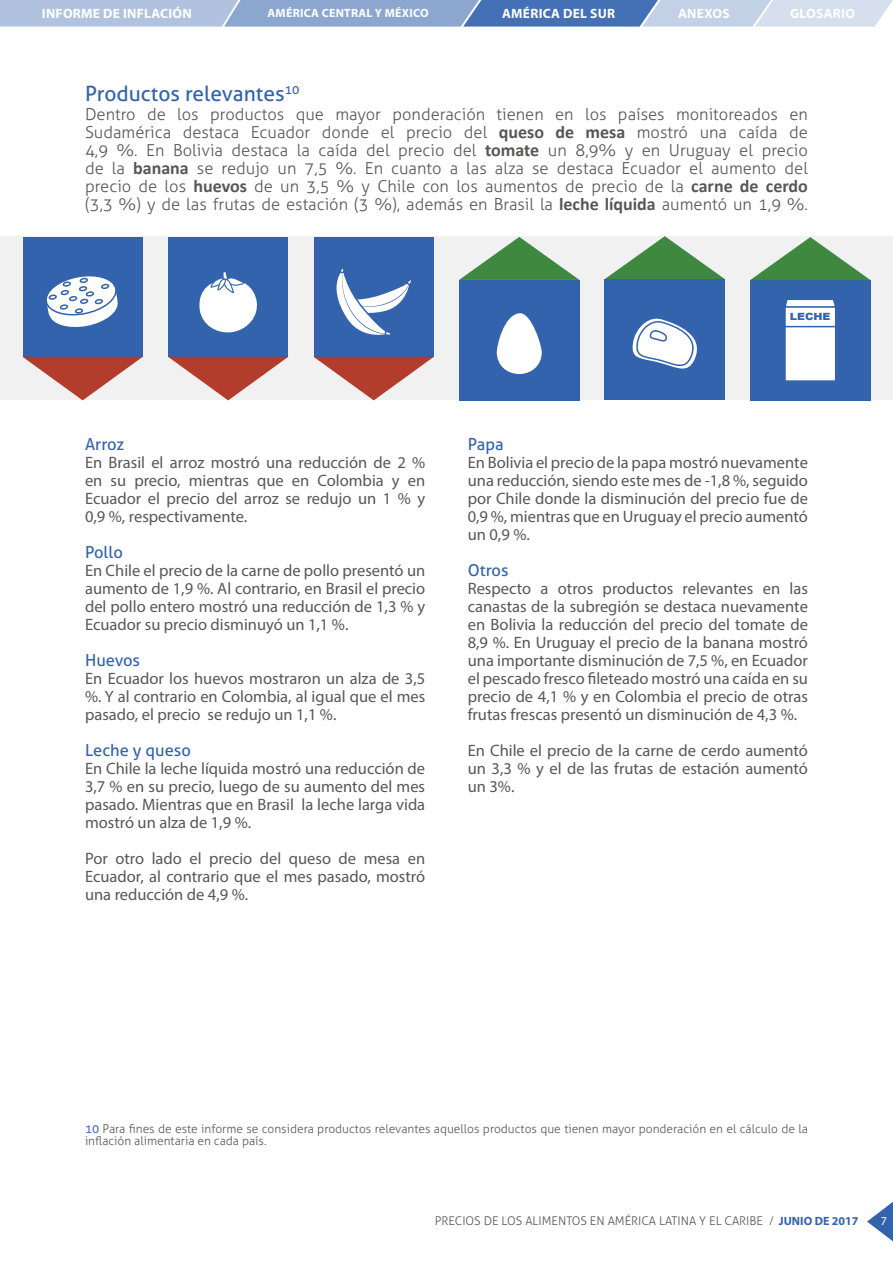
<style>
.page{position:relative;width:893px;height:1263px;background:#fff}
.page>*{position:absolute;margin:0;border:0;box-sizing:border-box;transform-origin:0 0}
.t1{font:21px "Aller";color:#3363ac}
.t2{font:16.5px/18px "Myriad Pro";color:#575756;text-align:justify}
.t3{font:300 16.5px/18px "Aller";color:#575756;text-align:justify}
.t4{font:16.5px "Aller";color:#3363ac}
.t5{font:700 13.5px "Myriad Pro";letter-spacing:.02em;color:#fff}
.t6{font:300 12px/12px "Aller";color:#575756}
.t7{font:700 12px "Myriad Pro";letter-spacing:.02em;color:#fff}
.t8{font:12px "Myriad Pro";color:#fff}
.t9{font:900 9.9px "Arial";color:#3363ac;scale:1.1 1}
.s1{font-family:"Calibri";font-weight:700;font-size:18px}
.s2{font-weight:400;color:#4470b6}
.s3{font-family:"Myriad Pro";font-weight:700;color:#3363ac}
</style>
<div class="page">
<svg style="left:867px;top:1202px;width:26px;height:39px"></svg>
<div style="left:0;top:236px;width:893px;height:164px;background:#f1f1f1"></div>
<svg style="left:0;top:0;width:893px;height:27px;background:#9bb2d7"></svg>
<div style="left:459px;top:280px;width:120px;height:120px;background:#3363ac"></div>
<svg style="left:459px;top:237px;width:120px;height:43px"></svg>
<div style="left:605px;top:279px;width:120px;height:121px;background:#3363ac"></div>
<svg style="left:605px;top:236px;width:120px;height:43px"></svg>
<div style="left:750px;top:280px;width:120px;height:121px;background:#3363ac"></div>
<svg style="left:750px;top:237px;width:120px;height:43px"></svg>
<svg style="left:785px;top:300px;width:50px;height:81px;background:#f1f4f9"></svg>
<div style="left:23px;top:237px;width:120px;height:120px;background:#3363ac"></div>
<svg style="left:23px;top:357px;width:120px;height:43px"></svg>
<div style="left:168px;top:237px;width:120px;height:120px;background:#3363ac"></div>
<svg style="left:168px;top:357px;width:120px;height:43px"></svg>
<div style="left:314px;top:237px;width:120px;height:120px;background:#3363ac"></div>
<svg style="left:314px;top:357px;width:120px;height:43px"></svg>
<svg style="left:46px;top:276px;width:72px;height:51px"></svg>
<svg style="left:199px;top:272px;width:58px;height:61px"></svg>
<svg style="left:336px;top:268px;width:75px;height:67px"></svg>
<svg style="left:496px;top:313px;width:46px;height:61px"></svg>
<svg style="left:632px;top:318px;width:65px;height:51px"></svg>
<p class="t5" style="left:42px;top:6px;width:151px">INFORME DE INFLACIÓN</p>
<p class="t5" style="left:502px;top:6px;width:115px">AMÉRICA DEL SUR</p>
<p class="t5" style="left:678px;top:6px;width:53px">ANEXOS</p>
<p class="t5" style="left:790px;top:6px;width:66px">GLOSARIO</p>
<p class="t7" style="left:267px;top:6px;width:163px">AMÉRICA CENTRAL Y MÉXICO</p>
<p class="t1" style="left:85px;top:80px;width:216px">Productos relevantes<sup>10</sup></p>
<p class="t3" style="left:85px;top:105px;width:724px">Dentro de los productos que mayor ponderación tienen en los países monitoreados en Sudamérica destaca Ecuador donde el precio del <span class="s1">queso de mesa</span> mostró una caída de 4,9 %. En Bolivia destaca la caída del precio del <span class="s1">tomate</span> un 8,9% y en Uruguay el precio de la <span class="s1">banana</span> se redujo un 7,5 %. En cuanto a las alza se destaca Ecuador el aumento del precio de los <span class="s1">huevos</span> de un 3,5 % y Chile con los aumentos de precio de la <span class="s1">carne de cerdo </span>(3,3 %) y de las frutas de estación (3 %), además en Brasil la <span class="s1">leche líquida</span> aumentó un 1,9 %.</p>
<p class="t9" style="left:790px;top:309px;width:39px">LECHE</p>
<p class="t4" style="left:85px;top:434px;width:41px">Arroz</p>
<p class="t2" style="left:85px;top:453px;width:342px">En Brasil el arroz mostró una reducción de 2 % en su precio, mientras que en Colombia y en Ecuador el precio del arroz se redujo un 1 % y 0,9 %, respectivamente.</p>
<p class="t4" style="left:85px;top:542px;width:39px">Pollo</p>
<p class="t2" style="left:85px;top:561px;width:342px">En Chile el precio de la carne de pollo presentó un aumento de 1,9 %. Al contrario, en Brasil el precio del pollo entero mostró una reducción de 1,3 % y Ecuador su precio disminuyó un 1,1 %.</p>
<p class="t4" style="left:85px;top:650px;width:57px">Huevos</p>
<p class="t2" style="left:85px;top:669px;width:342px">En Ecuador los huevos mostraron un alza de 3,5 %. Y al contrario en Colombia, al igual que el mes pasado, el precio se redujo un 1,1 %.</p>
<p class="t4" style="left:85px;top:740px;width:107px">Leche y queso</p>
<p class="t2" style="left:85px;top:759px;width:342px">En Chile la leche líquida mostró una reducción de 3,7 % en su precio, luego de su aumento del mes pasado. Mientras que en Brasil la leche larga vida mostró un alza de 1,9 %.</p>
<p class="t2" style="left:85px;top:849px;width:342px">Por otro lado el precio del queso de mesa en Ecuador, al contrario que el mes pasado, mostró una reducción de 4,9 %.</p>
<p class="t4" style="left:468px;top:434px;width:37px">Papa</p>
<p class="t2" style="left:468px;top:453px;width:342px">En Bolivia el precio de la papa mostró nuevamente una reducción, siendo este mes de -1,8 %, seguido por Chile donde la disminución del precio fue de 0,9 %, mientras que en Uruguay el precio aumentó un 0,9 %.</p>
<p class="t4" style="left:468px;top:560px;width:42px">Otros</p>
<p class="t2" style="left:468px;top:579px;width:342px">Respecto a otros productos relevantes en las canastas de la subregión se destaca nuevamente en Bolivia la reducción del precio del tomate de 8,9 %. En Uruguay el precio de la banana mostró una importante disminución de 7,5 %, en Ecuador el pescado fresco fileteado mostró una caída en su precio de 4,1 % y en Colombia el precio de otras frutas frescas presentó un disminución de 4,3 %.</p>
<p class="t2" style="left:468px;top:741px;width:342px">En Chile el precio de la carne de cerdo aumentó un 3,3 % y el de las frutas de estación aumentó un 3%.</p>
<p class="t6" style="left:85px;top:1123px;width:724px"><span class="s2">10</span> Para fines de este informe se considera productos relevantes aquellos productos que tienen mayor ponderación en el cálculo de la inflación alimentaria en cada país.</p>
<p class="t6" style="left:435px;top:1215px;width:425px">PRECIOS DE LOS ALIMENTOS EN AMÉRICA LATINA Y EL CARIBE / <span class="s3">JUNIO DE 2017</span></p>
<p class="t8" style="left:881px;top:1213px;width:8px">7</p>
</div>
